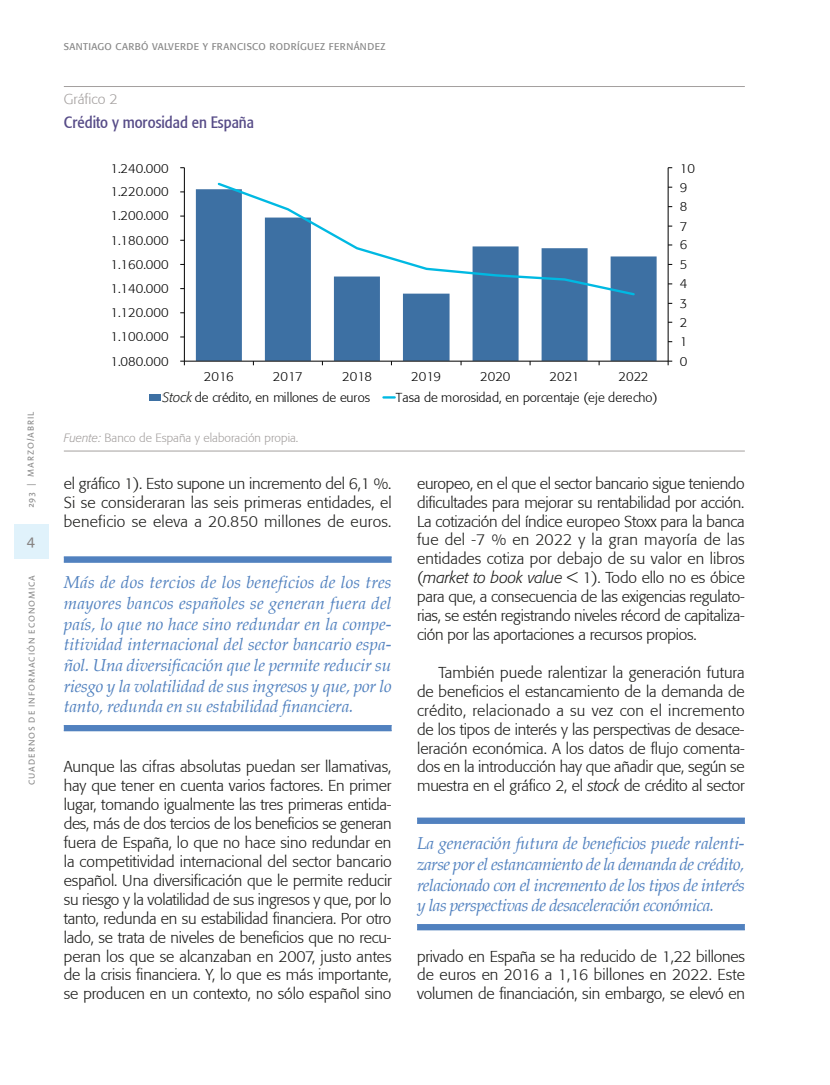
<style>
.page{position:relative;width:830px;height:1085px;background:#fff}
.page>*{position:absolute;margin:0;border:0;box-sizing:border-box;transform-origin:0 0}
.t1{font:italic 17.25px/20.7px "Palatino";letter-spacing:-.03em;color:#5181bf;text-align:justify}
.t2{font:condensed 16.5px "Formata";color:#564b87}
.t3{font:300 15.75px/18.9px "Formata";letter-spacing:-.01em;color:#1d1d1b;text-align:justify}
.t4{font:15px "Linotype Aroma";color:#878483}
.t5{font:300 14.25px "Formata";color:#a4a09f}
.t6{font:italic 300 13.5px "Formata";color:#1d1d1b}
.t7{font:300 12.9px "Formata";letter-spacing:.01em;color:#000}
.t8{font:300 12px "Formata";color:#a4a09f}
.t9{font:9.75px "Formata";letter-spacing:.04em;color:#878787}
.t10{font:9px "Linotype Aroma";letter-spacing:.1em;color:#878787}
.s1{font-style:italic}
</style>
<div class="page">
<div style="left:14px;top:524px;width:34px;height:34px;background:#e0f2fb"></div>
<hr style="left:64px;top:86px;width:680px;height:1px;background:#a4a09f">
<hr style="left:64px;top:450px;width:680px;height:1px;background:#a4a09f">
<svg style="left:196px;top:189px;width:460px;height:172px;fill:#3d70a3"></svg>
<hr style="left:667px;top:168px;width:1px;height:193px;background:#000">
<hr style="left:184px;top:168px;width:1px;height:193px;background:#000">
<hr style="left:184px;top:361px;width:483px;height:1px;background:#000">
<svg style="left:216px;top:182px;width:420px;height:115px"></svg>
<div style="left:150px;top:394px;width:11px;height:7px;background:#3d70a3"></div>
<svg style="left:383px;top:396px;width:11px;height:2px"></svg>
<div style="left:64px;top:556px;width:327px;height:6px;background:#5181bf"></div>
<div style="left:64px;top:725px;width:327px;height:6px;background:#5181bf"></div>
<div style="left:417px;top:817px;width:327px;height:6px;background:#5181bf"></div>
<div style="left:417px;top:924px;width:327px;height:6px;background:#5181bf"></div>
<p class="t10" style="left:25px;top:508px;width:98px;rotate:-90deg">293 | MARZO/ABRIL</p>
<p class="t4" style="left:27px;top:530px;width:10px">4</p>
<p class="t10" style="left:26px;top:785px;width:212px;rotate:-90deg">CUADERNOS DE INFORMACIÓN ECONOMICA</p>
<p class="t9" style="left:64px;top:40px;width:323px">SANTIAGO CARBÓ VALVERDE Y FRANCISCO RODRÍGUEZ FERNÁNDEZ</p>
<p class="t5" style="left:64px;top:91px;width:56px">Gráfico 2</p>
<p class="t2" style="left:64px;top:112px;width:192px">Crédito y morosidad en España</p>
<p class="t7" style="left:110px;top:160px;width:60px">1.240.000</p>
<p class="t7" style="left:110px;top:184px;width:60px">1.220.000</p>
<p class="t7" style="left:110px;top:208px;width:60px">1.200.000</p>
<p class="t7" style="left:110px;top:232px;width:60px">1.180.000</p>
<p class="t7" style="left:110px;top:257px;width:60px">1.160.000</p>
<p class="t7" style="left:110px;top:281px;width:60px">1.140.000</p>
<p class="t7" style="left:110px;top:305px;width:60px">1.120.000</p>
<p class="t7" style="left:110px;top:329px;width:60px">1.100.000</p>
<p class="t7" style="left:110px;top:353px;width:60px">1.080.000</p>
<p class="t7" style="left:204px;top:369px;width:31px">2016</p>
<p class="t7" style="left:273px;top:369px;width:31px">2017</p>
<p class="t7" style="left:342px;top:369px;width:31px">2018</p>
<p class="t7" style="left:411px;top:369px;width:31px">2019</p>
<p class="t7" style="left:480px;top:369px;width:31px">2020</p>
<p class="t7" style="left:549px;top:369px;width:31px">2021</p>
<p class="t7" style="left:618px;top:369px;width:31px">2022</p>
<p class="t7" style="left:162px;top:390px;width:209px">Stock de crédito, en millones de euros</p>
<p class="t7" style="left:395px;top:390px;width:263px">Tasa de morosidad, en porcentaje (eje derecho)</p>
<p class="t6" style="left:162px;top:389px;width:31px">Stock</p>
<p class="t8" style="left:64px;top:431px;width:236px"><span class="s1">Fuente:</span> Banco de España y elaboración propia.</p>
<p class="t7" style="left:679px;top:161px;width:17px">10</p>
<p class="t7" style="left:679px;top:179px;width:9px">9</p>
<p class="t7" style="left:679px;top:199px;width:9px">8</p>
<p class="t7" style="left:679px;top:218px;width:9px">7</p>
<p class="t7" style="left:679px;top:237px;width:9px">6</p>
<p class="t7" style="left:679px;top:257px;width:9px">5</p>
<p class="t7" style="left:679px;top:276px;width:9px">4</p>
<p class="t7" style="left:679px;top:295px;width:9px">3</p>
<p class="t7" style="left:679px;top:314px;width:9px">2</p>
<p class="t7" style="left:679px;top:334px;width:9px">1</p>
<p class="t7" style="left:679px;top:353px;width:9px">0</p>
<p class="t3" style="left:64px;top:474px;width:329px">el gráfico 1). Esto supone un incremento del 6,1 %.<br>Si se consideraran las seis primeras entidades, el beneficio se eleva a 20.850 millones de euros.</p>
<p class="t1" style="left:64px;top:571px;width:329px">Más de dos tercios de los beneficios de los tres mayores bancos españoles se generan fuera del país, lo que no hace sino redundar en la compe&shy;titividad internacional del sector bancario espa&shy;ñol. Una diversificación que le permite reducir su riesgo y la volatilidad de sus ingresos y que, por lo tanto, redunda en su estabilidad financiera.</p>
<p class="t3" style="left:64px;top:757px;width:329px">Aunque las cifras absolutas puedan ser llamativas, hay que tener en cuenta varios factores. En primer lugar, tomando igualmente las tres primeras entida&shy;des, más de dos tercios de los beneficios se generan fuera de España, lo que no hace sino redundar en la competitividad internacional del sector bancario español. Una diversificación que le permite reducir su riesgo y la volatilidad de sus ingresos y que, por lo tanto, redunda en su estabilidad financiera. Por otro lado, se trata de niveles de beneficios que no recu&shy;peran los que se alcanzaban en 2007, justo antes de la crisis financiera. Y, lo que es más importante, se producen en un contexto, no sólo español sino</p>
<p class="t3" style="left:417px;top:474px;width:329px">europeo, en el que el sector bancario sigue teniendo dificultades para mejorar su rentabilidad por acción.<br>La cotización del índice europeo Stoxx para la banca fue del -7 % en 2022 y la gran mayoría de las entidades cotiza por debajo de su valor en libros (<span class="s1">market to book value</span> &lt; 1). Todo ello no es óbice para que, a consecuencia de las exigencias regulato&shy;rias, se estén registrando niveles récord de capitaliza&shy;ción por las aportaciones a recursos propios.</p>
<p class="t3" style="left:417px;top:663px;width:329px;text-indent:21px">También puede ralentizar la generación futura de beneficios el estancamiento de la demanda de crédito, relacionado a su vez con el incremento de los tipos de interés y las perspectivas de desace&shy;leración económica. A los datos de flujo comenta&shy;dos en la introducción hay que añadir que, según se muestra en el gráfico 2, el <span class="s1">stock</span> de crédito al sector</p>
<p class="t1" style="left:417px;top:832px;width:329px">La generación futura de beneficios puede ralenti&shy;zarse por el estancamiento de la demanda de crédito, relacionado con el incremento de los tipos de interés y las perspectivas de desaceleración económica.</p>
<p class="t3" style="left:417px;top:946px;width:329px">privado en España se ha reducido de 1,22 billones de euros en 2016 a 1,16 billones en 2022. Este volumen de financiación, sin embargo, se elevó en</p>
</div>
